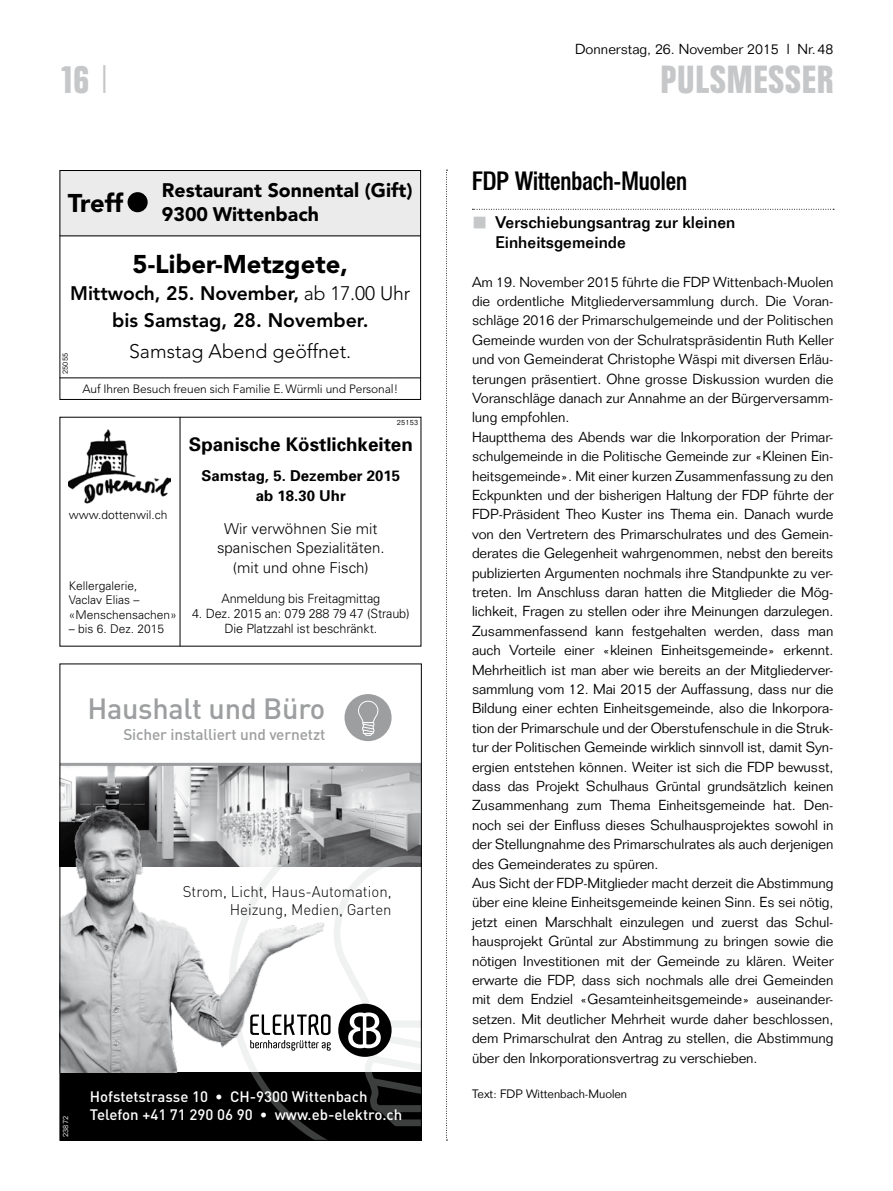
<style>
.page{position:relative;width:893px;height:1191px;background:#fff}
.page>*{position:absolute;margin:0;border:0;box-sizing:border-box;transform-origin:0 0}
.t1{font:700 39px "Folio Condensed BQ";letter-spacing:.03em;color:#c6c7c8}
.t2{font:500 28.95px "DIN";letter-spacing:-.01em;color:#9c9e9f}
.t3{font:500 26.25px "Folio Condensed BQ";color:#000}
.t4{font:900 25.5px "Avenir";color:#000}
.t5{font:800 19.5px/27px "Avenir";color:#000;text-align:center}
.t6{font:900 19.5px/23.4px "Avenir";color:#000}
.t7{font:300 19.5px "Avenir";color:#000}
.t8{font:700 18.75px "Univers";color:#000}
.t9{font:500 16.5px/19.4px "Folio";color:#000}
.t10{font:500 15.45px "DIN";letter-spacing:-.01em;color:#9c9e9f}
.t11{font:300 15.3px/18.3px "DIN";color:#000;text-align:right}
.t12{font:500 15px/18px "DIN";color:#fff}
.t13{font:300 15px/19.5px "Univers";color:#000;text-align:center}
.t14{font:700 15px/19.5px "Univers";color:#000;text-align:center}
.t15{font:300 14.25px/19.4px "Folio";letter-spacing:-.005em;color:#000}
.t16{font:300 12.75px/15px "Univers";letter-spacing:-.01em;color:#000;text-align:center}
.t17{font:300 12px/14.4px "Univers";color:#000}
.t18{font:300 12px "Avenir";letter-spacing:-.01em;color:#000}
.t19{font:300 12px "Folio";color:#000}
.t20{font:300 7.5px "Folio";letter-spacing:.02em;color:#000}
.t21{font:300 7.5px "Folio";letter-spacing:.02em;color:#fff}
.s1{font-family:"Folio";font-weight:300}
.s2{font-weight:300}
</style>
<div class="page">
<svg style="left:446px;top:170px;width:1px;height:970px"></svg>
<div style="left:60px;top:1072px;width:361px;height:68px;background:#000"></div>
<img style="left:62px;top:766px;width:358px;height:40px">
<hr style="left:60px;top:763px;width:361px;height:3px;background:#9c9e9f">
<svg style="left:229px;top:804px;width:191px;height:334px"></svg>
<div style="left:344px;top:694px;width:48px;height:47px;background:#9c9e9f;border-radius:50%"></div>
<svg style="left:358px;top:700px;width:21px;height:36px"></svg>
<img style="left:62px;top:806px;width:327px;height:266px">
<svg style="left:250px;top:852px;width:170px;height:277px"></svg>
<div style="left:60px;top:170px;width:361px;height:66px;background:#ebebec"></div>
<div style="left:60px;top:170px;width:361px;height:230px;border:1px solid #000"></div>
<hr style="left:60px;top:377px;width:361px;height:1px;background:#000">
<hr style="left:60px;top:235px;width:361px;height:1px;background:#000">
<div style="left:128px;top:192px;width:20px;height:20px;background:#000;border-radius:50%"></div>
<hr style="left:180px;top:417px;width:1px;height:229px;background:#000">
<img style="left:69px;top:429px;width:102px;height:75px">
<svg style="left:472px;top:209px;width:362px;height:1px"></svg>
<h1 class="t1" style="left:60px;top:58px;width:51px">16 <span class="s1">|</span></h1>
<h3 class="t4" style="left:68px;top:188px;width:57px">Treff</h3>
<h3 class="t6" style="left:162px;top:179px;width:252px">Restaurant Sonnental (Gift)<br>9300 Wittenbach</h3>
<h3 class="t4" style="left:133px;top:248px;width:217px">5-Liber-Metzgete,</h3>
<h3 class="t5" style="left:70px;top:279px;width:341px">Mittwoch, 25. November, <span class="s2">ab 17.00 Uhr </span>bis Samstag, 28. November.</h3>
<h3 class="t7" style="left:129px;top:340px;width:224px">Samstag Abend geöffnet.</h3>
<p class="t20" style="left:61px;top:374px;width:23px;rotate:-90deg">25055</p>
<p class="t18" style="left:82px;top:381px;width:317px">Auf Ihren Besuch freuen sich Familie E. Würmli und Personal!</p>
<p class="t17" style="left:69px;top:507px;width:100px">www.dottenwil.ch</p>
<p class="t17" style="left:69px;top:578px;width:109px">Kellergalerie,<br>Vaclav Elias – «Menschensachen»</p>
<p class="t17" style="left:69px;top:621px;width:97px">– bis 6. Dez. 2015</p>
<p class="t20" style="left:397px;top:418px;width:23px">25153</p>
<h3 class="t8" style="left:189px;top:433px;width:226px">Spanische Köstlichkeiten</h3>
<p class="t14" style="left:202px;top:466px;width:200px">Samstag, 5. Dezember 2015 ab 18.30 Uhr</p>
<p class="t13" style="left:217px;top:519px;width:169px">Wir verwöhnen Sie mit spanischen Spezialitäten. (mit und ohne Fisch)</p>
<p class="t16" style="left:221px;top:591px;width:160px">Anmeldung bis Freitagmittag</p>
<p class="t16" style="left:192px;top:606px;width:219px">4. Dez. 2015 an: 079 288 79 47 (Straub)<br>Die Platzzahl ist beschränkt.</p>
<h2 class="t2" style="left:87px;top:690px;width:239px">Haushalt und Büro</h2>
<p class="t10" style="left:123px;top:724px;width:204px">Sicher installiert und vernetzt</p>
<p class="t11" style="left:183px;top:882px;width:210px">Strom, Licht, Haus-Automation,<br>Heizung, Medien, Garten</p>
<p class="t21" style="left:61px;top:1137px;width:23px;rotate:-90deg">23872</p>
<p class="t12" style="left:90px;top:1086px;width:314px">Hofstetstrasse 10 • CH-9300 Wittenbach<br>Telefon +41 71 290 06 90 • www.eb-elektro.ch</p>
<p class="t15" style="left:575px;top:39px;width:260px">Donnerstag, 26. November 2015 l Nr.48</p>
<h1 class="t1" style="left:661px;top:58px;width:174px">PULSMESSER</h1>
<h3 class="t3" style="left:472px;top:166px;width:216px">FDP Wittenbach-Muolen</h3>
<p class="t9" style="left:495px;top:213px;width:241px">Verschiebungsantrag zur kleinen<br>Einheitsgemeinde</p>
<p class="t15" style="left:472px;top:272px;width:363px">Am 19. November 2015 führte die FDP Wittenbach-Muolen die ordentliche Mitgliederversammlung durch. Die Voran&shy;schläge 2016 der Primarschulgemeinde und der Politischen Gemeinde wurden von der Schulratspräsidentin Ruth Keller und von Gemeinderat Christophe Wäspi mit diversen Erläu&shy;terungen präsentiert. Ohne grosse Diskussion wurden die Voranschläge danach zur Annahme an der Bürgerversamm&shy;lung empfohlen.<br>Hauptthema des Abends war die Inkorporation der Primar&shy;schulgemeinde in die Politische Gemeinde zur «Kleinen Ein&shy;heitsgemeinde». Mit einer kurzen Zusammenfassung zu den Eckpunkten und der bisherigen Haltung der FDP führte der FDP-Präsident Theo Kuster ins Thema ein. Danach wurde von den Vertretern des Primarschulrates und des Gemein&shy;derates die Gelegenheit wahrgenommen, nebst den bereits publizierten Argumenten nochmals ihre Standpunkte zu ver&shy;treten. Im Anschluss daran hatten die Mitglieder die Mög&shy;lichkeit, Fragen zu stellen oder ihre Meinungen darzulegen.<br>Zusammenfassend kann festgehalten werden, dass man auch Vorteile einer «kleinen Einheitsgemeinde» erkennt.<br>Mehrheitlich ist man aber wie bereits an der Mitgliederver&shy;sammlung vom 12. Mai 2015 der Auffassung, dass nur die Bildung einer echten Einheitsgemeinde, also die Inkorpora&shy;tion der Primarschule und der Oberstufenschule in die Struk&shy;tur der Politischen Gemeinde wirklich sinnvoll ist, damit Syn&shy;ergien entstehen können. Weiter ist sich die FDP bewusst, dass das Projekt Schulhaus Grüntal grundsätzlich keinen Zusammenhang zum Thema Einheitsgemeinde hat. Den&shy;noch sei der Einfluss dieses Schulhausprojektes sowohl in der Stellungnahme des Primarschulrates als auch derjenigen des Gemeinderates zu spüren.<br>Aus Sicht der FDP-Mitglieder macht derzeit die Abstimmung über eine kleine Einheitsgemeinde keinen Sinn. Es sei nötig, jetzt einen Marschhalt einzulegen und zuerst das Schul&shy;hausprojekt Grüntal zur Abstimmung zu bringen sowie die nötigen Investitionen mit der Gemeinde zu klären. Weiter erwarte die FDP, dass sich nochmals alle drei Gemeinden mit dem Endziel «Gesamteinheitsgemeinde» auseinander&shy;setzen. Mit deutlicher Mehrheit wurde daher beschlossen, dem Primarschulrat den Antrag zu stellen, die Abstimmung über den Inkorporationsvertrag zu verschieben.</p>
<p class="t19" style="left:472px;top:1086px;width:157px">Text: FDP Wittenbach-Muolen</p>
</div>
